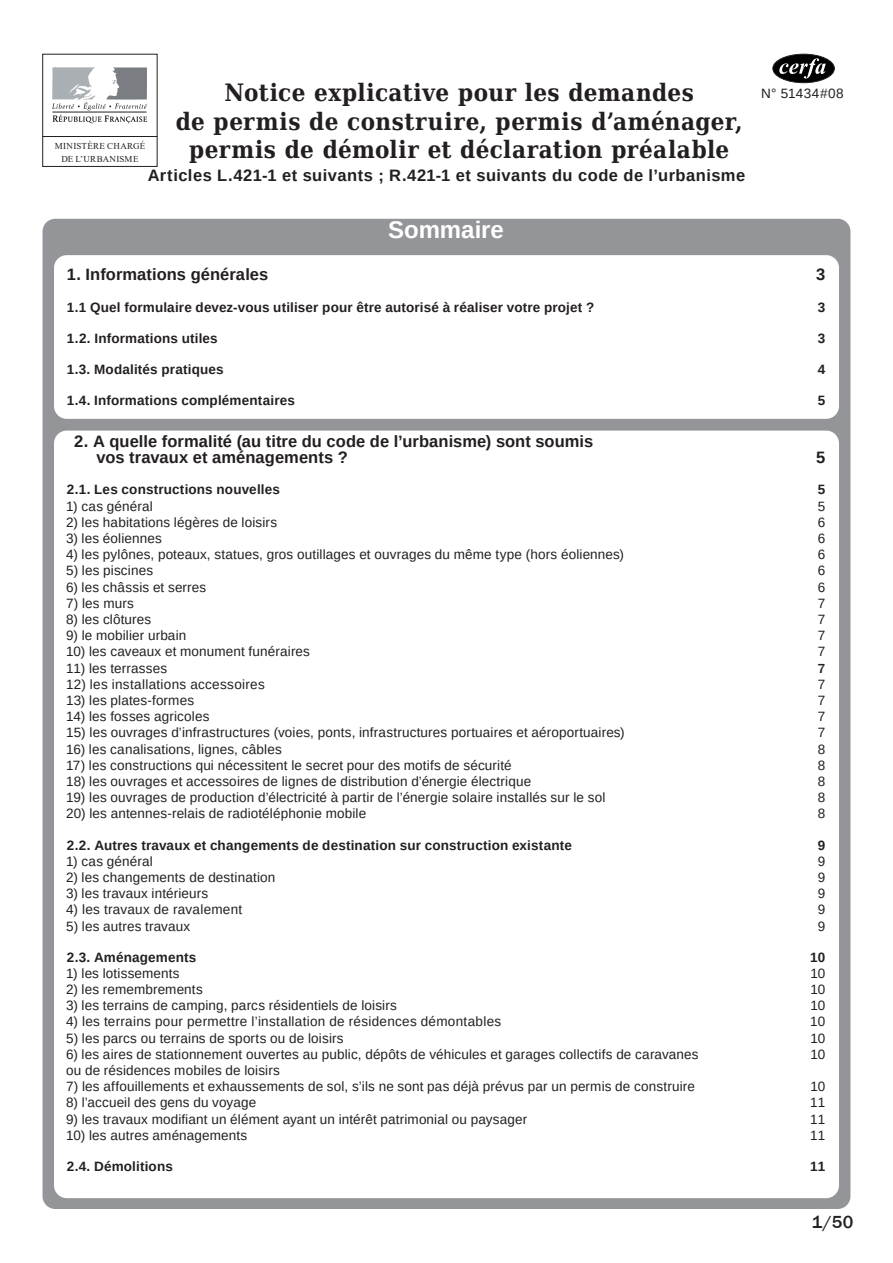
<style>
.page{position:relative;width:893px;height:1263px;background:#fff}
.page>*{position:absolute;margin:0;border:0;box-sizing:border-box;transform-origin:0 0}
.t1{font:700 24px/28.5px "DejaVu Serif Condensed";letter-spacing:.02em;color:#231f20;text-align:center}
.Valeurs_PageMaker_p{font:700 24px "Liberation Sans";color:#fff}
.t2{font:500 18px "Franklin Gothic";color:#231f20}
.tm_t2{font:700 16.5px "Liberation Sans";letter-spacing:.02em;color:#231f20}
.tm_t2-2{font:700 16.5px "Liberation Sans";color:#231f20}
.tm_t1{font:700 16.5px "Liberation Sans";letter-spacing:.005em;color:#231f20}
.tm_t3{font:13.5px "Liberation Sans";letter-spacing:.01em;color:#231f20}
.tm_t2-3{font:700 13.5px "Liberation Sans";letter-spacing:.01em;color:#231f20}
.tm_t3-2{font:500 13.5px "Franklin Gothic";color:#231f20}
.t3{font:9px "Times New Roman";letter-spacing:.035em;color:#231f20}
</style>
<div class="page">
<div style="left:43px;top:219px;width:807px;height:990px;background:#939598;border-radius:13px"></div>
<div style="left:54px;top:255px;width:785px;height:164px;background:#fff;border-radius:13px"></div>
<svg style="left:52px;top:68px;width:95px;height:55px"></svg>
<hr style="left:43px;top:136px;width:114px;height:1px;background:#231f20">
<div style="left:773px;top:54px;width:61px;height:29px;background:#000;border-radius:50%"></div>
<div style="left:773px;top:54px;width:61px;height:29px;border:1px solid #231f20;border-radius:50%"></div>
<svg style="left:779px;top:58px;width:47px;height:20px"></svg>
<div style="left:54px;top:431px;width:785px;height:767px;background:#fff;border-radius:13px"></div>
<p class="t3" style="left:55px;top:139px;width:92px">MINISTÈRE CHARGÉ</p>
<p class="t3" style="left:61px;top:153px;width:79px">DE L’URBANISME</p>
<p class="t1" style="left:225px;top:78px;width:471px">Notice explicative pour les demandes</p>
<p class="t1" style="left:176px;top:106px;width:568px">de permis de construire, permis d’aménager, permis de démolir et déclaration préalable</p>
<p class="tm_t2" style="left:148px;top:164px;width:599px">Articles L.421-1 et suivants ; R.421-1 et suivants du code de l’urbanisme</p>
<p class="Valeurs_PageMaker_p" style="left:388px;top:213px;width:117px">Sommaire</p>
<p class="tm_t3" style="left:761px;top:85px;width:84px">N° 51434#08</p>
<p class="tm_t1" style="left:67px;top:263px;width:203px">1. Informations générales</p>
<p class="tm_t1" style="left:816px;top:263px;width:11px">3</p>
<p class="tm_t2-3" style="left:67px;top:298px;width:529px">1.1 Quel formulaire devez-vous utiliser pour être autorisé à réaliser votre projet ?</p>
<p class="tm_t2-3" style="left:818px;top:298px;width:9px">3</p>
<p class="tm_t2-3" style="left:67px;top:329px;width:153px">1.2. Informations utiles</p>
<p class="tm_t2-3" style="left:818px;top:329px;width:9px">3</p>
<p class="tm_t2-3" style="left:67px;top:360px;width:158px">1.3. Modalités pratiques</p>
<p class="tm_t2-3" style="left:818px;top:360px;width:9px">4</p>
<p class="tm_t2-3" style="left:67px;top:391px;width:230px">1.4. Informations complémentaires</p>
<p class="tm_t2-3" style="left:818px;top:391px;width:9px">5</p>
<p class="tm_t2-2" style="left:74px;top:430px;width:520px">2. A quelle formalité (au titre du code de l’urbanisme) sont soumis</p>
<p class="tm_t1" style="left:97px;top:446px;width:253px">vos travaux et aménagements ?</p>
<p class="tm_t1" style="left:816px;top:446px;width:11px">5</p>
<p class="tm_t2-3" style="left:67px;top:480px;width:215px">2.1. Les constructions nouvelles</p>
<p class="tm_t2-3" style="left:818px;top:480px;width:9px">5</p>
<p class="tm_t3" style="left:66px;top:497px;width:88px">1) cas général</p>
<p class="tm_t3" style="left:818px;top:497px;width:9px">5</p>
<p class="tm_t3" style="left:66px;top:514px;width:213px">2) les habitations légères de loisirs</p>
<p class="tm_t3" style="left:818px;top:514px;width:9px">6</p>
<p class="tm_t3" style="left:66px;top:530px;width:97px">3) les éoliennes</p>
<p class="tm_t3" style="left:818px;top:530px;width:9px">6</p>
<p class="tm_t3" style="left:66px;top:546px;width:559px">4) les pylônes, poteaux, statues, gros outillages et ouvrages du même type (hors éoliennes)</p>
<p class="tm_t3" style="left:818px;top:546px;width:9px">6</p>
<p class="tm_t3" style="left:66px;top:562px;width:88px">5) les piscines</p>
<p class="tm_t3" style="left:818px;top:562px;width:9px">6</p>
<p class="tm_t3" style="left:66px;top:578px;width:142px">6) les châssis et serres</p>
<p class="tm_t3" style="left:818px;top:578px;width:9px">6</p>
<p class="tm_t3" style="left:66px;top:595px;width:69px">7) les murs</p>
<p class="tm_t3" style="left:818px;top:595px;width:9px">7</p>
<p class="tm_t3" style="left:66px;top:611px;width:87px">8) les clôtures</p>
<p class="tm_t3" style="left:818px;top:611px;width:9px">7</p>
<p class="tm_t3" style="left:66px;top:627px;width:122px">9) le mobilier urbain</p>
<p class="tm_t3" style="left:818px;top:627px;width:9px">7</p>
<p class="tm_t3" style="left:66px;top:643px;width:245px">10) les caveaux et monument funéraires</p>
<p class="tm_t3" style="left:818px;top:643px;width:9px">7</p>
<p class="tm_t3" style="left:66px;top:659px;width:103px">11) les terrasses</p>
<p class="tm_t3-2" style="left:817px;top:660px;width:9px">7</p>
<p class="tm_t3" style="left:66px;top:676px;width:200px">12) les installations accessoires</p>
<p class="tm_t3" style="left:818px;top:676px;width:9px">7</p>
<p class="tm_t3" style="left:66px;top:692px;width:129px">13) les plates-formes</p>
<p class="tm_t3" style="left:818px;top:692px;width:9px">7</p>
<p class="tm_t3" style="left:66px;top:708px;width:145px">14) les fosses agricoles</p>
<p class="tm_t3" style="left:818px;top:708px;width:9px">7</p>
<p class="tm_t3" style="left:66px;top:724px;width:560px">15) les ouvrages d’infrastructures (voies, ponts, infrastructures portuaires et aéroportuaires)</p>
<p class="tm_t3" style="left:818px;top:724px;width:9px">7</p>
<p class="tm_t3" style="left:66px;top:740px;width:217px">16) les canalisations, lignes, câbles</p>
<p class="tm_t3" style="left:818px;top:740px;width:9px">8</p>
<p class="tm_t3" style="left:66px;top:757px;width:447px">17) les constructions qui nécessitent le secret pour des motifs de sécurité</p>
<p class="tm_t3" style="left:818px;top:757px;width:9px">8</p>
<p class="tm_t3" style="left:66px;top:773px;width:467px">18) les ouvrages et accessoires de lignes de distribution d’énergie électrique</p>
<p class="tm_t3" style="left:818px;top:773px;width:9px">8</p>
<p class="tm_t3" style="left:66px;top:789px;width:541px">19) les ouvrages de production d’électricité à partir de l’énergie solaire installés sur le sol</p>
<p class="tm_t3" style="left:818px;top:789px;width:9px">8</p>
<p class="tm_t3" style="left:66px;top:805px;width:302px">20) les antennes-relais de radiotéléphonie mobile</p>
<p class="tm_t3" style="left:818px;top:805px;width:9px">8</p>
<p class="tm_t2-3" style="left:67px;top:836px;width:507px">2.2. Autres travaux et changements de destination sur construction existante</p>
<p class="tm_t2-3" style="left:818px;top:836px;width:9px">9</p>
<p class="tm_t3" style="left:66px;top:852px;width:88px">1) cas général</p>
<p class="tm_t3" style="left:818px;top:852px;width:9px">9</p>
<p class="tm_t3" style="left:66px;top:869px;width:211px">2) les changements de destination</p>
<p class="tm_t3" style="left:818px;top:869px;width:9px">9</p>
<p class="tm_t3" style="left:66px;top:885px;width:144px">3) les travaux intérieurs</p>
<p class="tm_t3" style="left:818px;top:885px;width:9px">9</p>
<p class="tm_t3" style="left:66px;top:901px;width:178px">4) les travaux de ravalement</p>
<p class="tm_t3" style="left:818px;top:901px;width:9px">9</p>
<p class="tm_t3" style="left:66px;top:917px;width:126px">5) les autres travaux</p>
<p class="tm_t3" style="left:818px;top:917px;width:9px">9</p>
<p class="tm_t2-3" style="left:67px;top:948px;width:131px">2.3. Aménagements</p>
<p class="tm_t2-3" style="left:810px;top:948px;width:17px">10</p>
<p class="tm_t3" style="left:66px;top:965px;width:115px">1) les lotissements</p>
<p class="tm_t3" style="left:810px;top:965px;width:16px">10</p>
<p class="tm_t3" style="left:66px;top:981px;width:138px">2) les remembrements</p>
<p class="tm_t3" style="left:810px;top:981px;width:16px">10</p>
<p class="tm_t3" style="left:66px;top:997px;width:332px">3) les terrains de camping, parcs résidentiels de loisirs</p>
<p class="tm_t3" style="left:810px;top:997px;width:16px">10</p>
<p class="tm_t3" style="left:66px;top:1013px;width:437px">4) les terrains pour permettre l’installation de résidences démontables</p>
<p class="tm_t3" style="left:810px;top:1013px;width:17px">10</p>
<p class="tm_t3" style="left:66px;top:1029px;width:279px">5) les parcs ou terrains de sports ou de loisirs</p>
<p class="tm_t3" style="left:810px;top:1029px;width:16px">10</p>
<p class="tm_t3" style="left:66px;top:1046px;width:634px">6) les aires de stationnement ouvertes au public, dépôts de véhicules et garages collectifs de caravanes</p>
<p class="tm_t3" style="left:810px;top:1046px;width:16px">10</p>
<p class="tm_t3" style="left:66px;top:1062px;width:215px">ou de résidences mobiles de loisirs</p>
<p class="tm_t3" style="left:66px;top:1078px;width:630px">7) les affouillements et exhaussements de sol, s’ils ne sont pas déjà prévus par un permis de construire</p>
<p class="tm_t3" style="left:810px;top:1078px;width:16px">10</p>
<p class="tm_t3" style="left:66px;top:1094px;width:192px">8) l’accueil des gens du voyage</p>
<p class="tm_t3" style="left:810px;top:1094px;width:17px">11</p>
<p class="tm_t3" style="left:66px;top:1110px;width:463px">9) les travaux modifiant un élément ayant un intérêt patrimonial ou paysager</p>
<p class="tm_t3" style="left:810px;top:1110px;width:17px">11</p>
<p class="tm_t3" style="left:66px;top:1127px;width:183px">10) les autres aménagements</p>
<p class="tm_t3" style="left:810px;top:1127px;width:17px">11</p>
<p class="tm_t2-3" style="left:67px;top:1157px;width:108px">2.4. Démolitions</p>
<p class="tm_t2-3" style="left:810px;top:1157px;width:17px">11</p>
<p class="t2" style="left:812px;top:1210px;width:43px">1/50</p>
</div>
